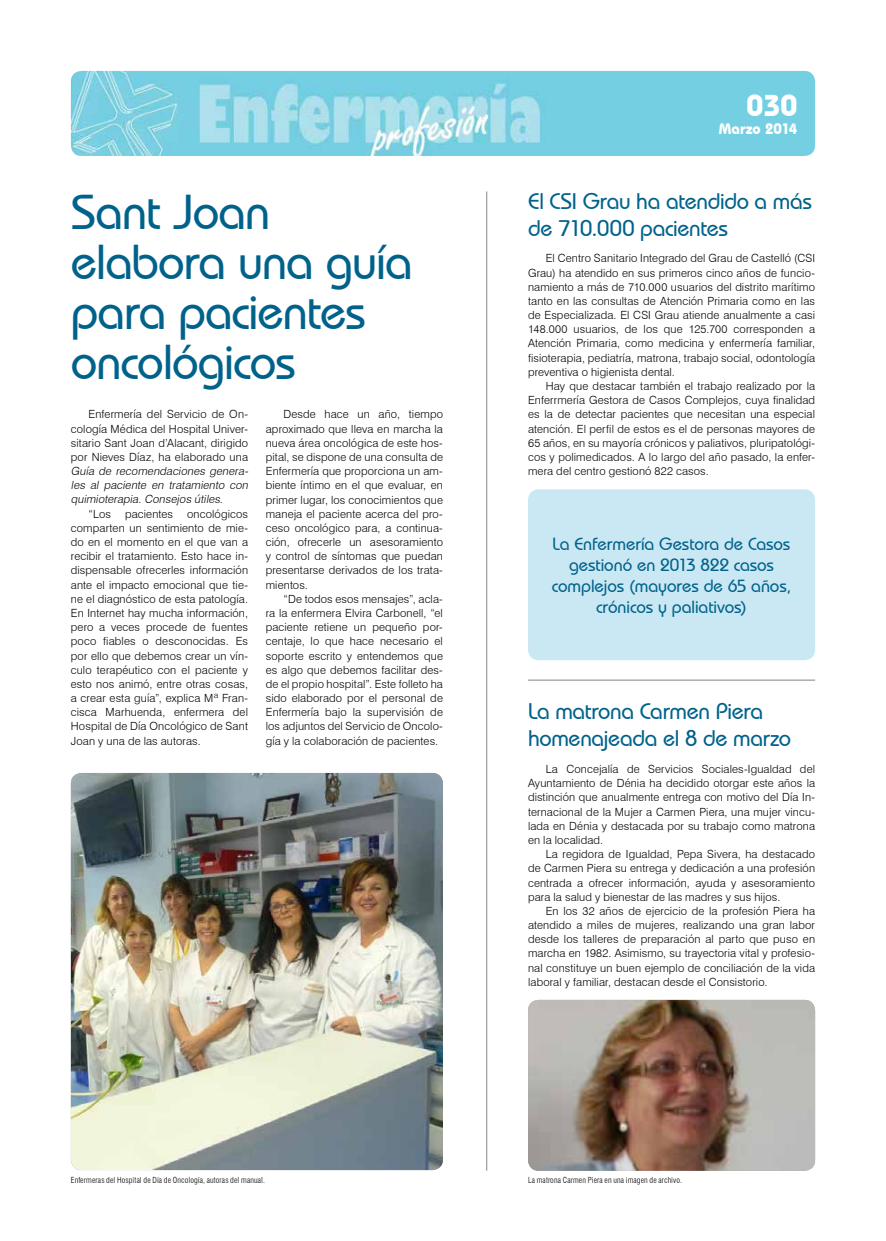
<style>
.page{position:relative;width:886px;height:1241px;background:#fff}
.page>*{position:absolute;margin:0;border:0;box-sizing:border-box;transform-origin:0 0}
.t1{font:500 48.75px/50px "Bauhaus IT Cby BT";letter-spacing:-.02em;color:#00628b}
.t2{font:700 30px "Bauhaus IT Cby BT";color:#fff}
.t3{font:500 22.5px/27px "Bauhaus IT Cby BT";letter-spacing:-.015em;color:#00628b}
.t4{font:500 17.5px/21px "Bauhaus IT Cby BT";letter-spacing:-.005em;color:#00628b;text-align:center}
.t5{font:700 15px "Bauhaus IT Cby BT";color:#fff}
.t6{font:300 11.25px/14.1px "Swiss 721 BT";letter-spacing:.01em;color:#000;text-align:justify}
.t7{font:italic 300 11.25px/14.1px "Swiss 721 BT";color:#000;text-align:justify}
.t8{font:300 condensed 8.12px "Swiss 721 BT";letter-spacing:.015em;color:#000}
.s1{font-style:normal}
</style>
<div class="page">
<img style="left:71px;top:71px;width:744px;height:85px">
<hr style="left:486px;top:191px;width:1px;height:979px;background:#9d9d9c">
<hr style="left:528px;top:679px;width:287px;height:1px;background:#9d9d9c">
<img style="left:71px;top:772px;width:372px;height:397px">
<img style="left:528px;top:999px;width:287px;height:171px">
<div style="left:528px;top:489px;width:287px;height:171px;background:#cae8f3;border-radius:11px"></div>
<h1 class="t1" style="left:71px;top:186px;width:343px">Sant Joan elabora una guía para pacientes oncológicos</h1>
<p class="t6" style="left:71px;top:407px;width:179px;text-indent:18px">Enfermería del Servicio de On&shy;cología Médica del Hospital Univer&shy;sitario Sant Joan d’Alacant, dirigido por Nieves Díaz, ha elaborado una</p>
<p class="t7" style="left:71px;top:464px;width:181px">Guía de recomendaciones genera&shy;les al paciente en tratamiento con quimioterapia<span class="s1">.</span> Consejos útiles<span class="s1">.</span></p>
<p class="t6" style="left:71px;top:506px;width:179px;text-indent:18px">“Los pacientes oncológicos comparten un sentimiento de mie&shy;do en el momento en el que van a recibir el tratamiento. Esto hace in&shy;dispensable ofrecerles información ante el impacto emocional que tie&shy;ne el diagnóstico de esta patología.<br>En Internet hay mucha información, pero a veces procede de fuentes poco fiables o desconocidas. Es por ello que debemos crear un vín&shy;culo terapéutico con el paciente y esto nos animó, entre otras cosas, a crear esta guía”, explica Mª Fran&shy;cisca Marhuenda, enfermera del Hospital de Día Oncológico de Sant Joan y una de las autoras.</p>
<p class="t6" style="left:266px;top:407px;width:179px;text-indent:18px">Desde hace un año, tiempo aproximado que lleva en marcha la nueva área oncológica de este hos&shy;pital, se dispone de una consulta de Enfermería que proporciona un am&shy;biente íntimo en el que evaluar, en primer lugar, los conocimientos que maneja el paciente acerca del pro&shy;ceso oncológico para, a continua&shy;ción, ofrecerle un asesoramiento y control de síntomas que puedan presentarse derivados de los trata&shy;mientos.</p>
<p class="t6" style="left:266px;top:591px;width:179px;text-indent:18px">“De todos esos mensajes”, acla&shy;ra la enfermera Elvira Carbonell, “el paciente retiene un pequeño por&shy;centaje, lo que hace necesario el soporte escrito y entendemos que es algo que debemos facilitar des&shy;de el propio hospital”. Este folleto ha sido elaborado por el personal de Enfermería bajo la supervisión de los adjuntos del Servicio de Oncolo&shy;gía y la colaboración de pacientes.</p>
<h2 class="t2" style="left:746px;top:87px;width:52px">030</h2>
<h3 class="t5" style="left:719px;top:119px;width:80px">Marzo 2014</h3>
<h3 class="t3" style="left:528px;top:187px;width:285px">El CSI Grau ha atendido a más de 710.000 pacientes</h3>
<p class="t6" style="left:528px;top:251px;width:289px;text-indent:18px">El Centro Sanitario Integrado del Grau de Castelló (CSI Grau) ha atendido en sus primeros cinco años de funcio&shy;namiento a más de 710.000 usuarios del distrito marítimo tanto en las consultas de Atención Primaria como en las de Especializada. El CSI Grau atiende anualmente a casi 148.000 usuarios, de los que 125.700 corresponden a Atención Primaria, como medicina y enfermería familiar, fisioterapia, pediatría, matrona, trabajo social, odontología preventiva o higienista dental.</p>
<p class="t6" style="left:528px;top:379px;width:289px;text-indent:18px">Hay que destacar también el trabajo realizado por la Enferrmería Gestora de Casos Complejos, cuya finalidad es la de detectar pacientes que necesitan una especial atención. El perfil de estos es el de personas mayores de 65 años, en su mayoría crónicos y paliativos, pluripatológi&shy;cos y polimedicados. A lo largo del año pasado, la enfer&shy;mera del centro gestionó 822 casos.</p>
<h3 class="t4" style="left:552px;top:533px;width:241px">La Enfermería Gestora de Casos gestionó en 2013 822 casos complejos (mayores de 65 años, crónicos y paliativos)</h3>
<h3 class="t3" style="left:528px;top:697px;width:265px">La matrona Carmen Piera homenajeada el 8 de marzo</h3>
<p class="t6" style="left:528px;top:761px;width:289px;text-indent:18px">La Concejalía de Servicios Sociales-Igualdad del Ayuntamiento de Dénia ha decidido otorgar este años la distinción que anualmente entrega con motivo del Día In&shy;ternacional de la Mujer a Carmen Piera, una mujer vincu&shy;lada en Dénia y destacada por su trabajo como matrona en la localidad.</p>
<p class="t6" style="left:528px;top:846px;width:289px;text-indent:18px">La regidora de Igualdad, Pepa Sivera, ha destacado de Carmen Piera su entrega y dedicación a una profesión centrada a ofrecer información, ayuda y asesoramiento para la salud y bienestar de las madres y sus hijos.</p>
<p class="t6" style="left:528px;top:903px;width:289px;text-indent:18px">En los 32 años de ejercicio de la profesión Piera ha atendido a miles de mujeres, realizando una gran labor desde los talleres de preparación al parto que puso en marcha en 1982. Asimismo, su trayectoria vital y profesio&shy;nal constituye un buen ejemplo de conciliación de la vida laboral y familiar, destacan desde el Consistorio.</p>
<p class="t8" style="left:71px;top:1175px;width:195px">Enfermeras del Hospital de Día de Oncología, autoras del manual.</p>
<p class="t8" style="left:528px;top:1175px;width:155px">La matrona Carmen Piera en una imagen de archivo.</p>
</div>
